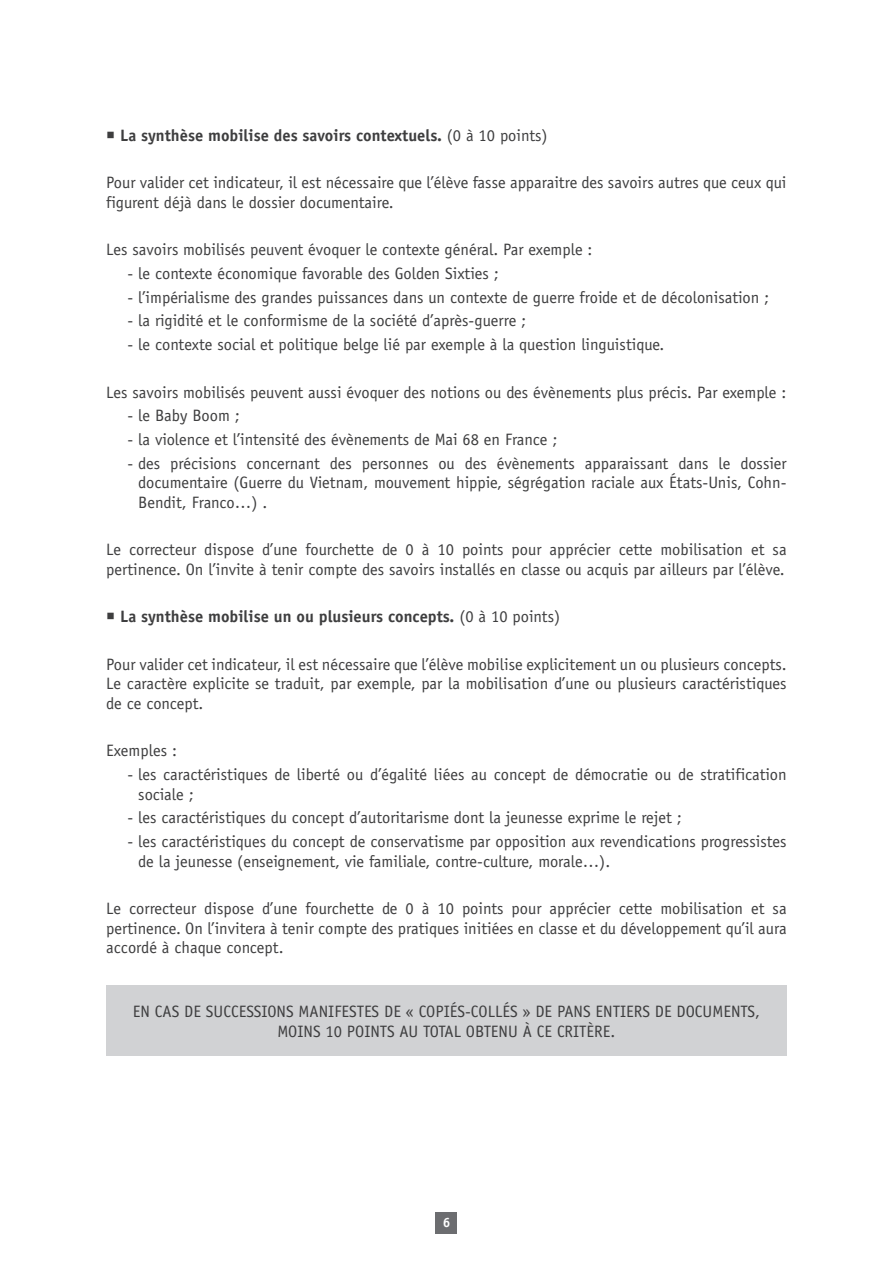
<style>
.page{position:relative;width:893px;height:1263px;background:#fff}
.page>*{position:absolute;margin:0;border:0;box-sizing:border-box;transform-origin:0 0}
.Q_-_QUESTION{font:16.5px/19.5px "Officina Sans";color:#3e3e3f}
.Q_-_QUESTION-2{font:700 16.5px "Officina Sans";color:#3e3e3f}
.t1{font:700 13.5px "Officina Serif";color:#fff}
.s1{font-weight:400}
</style>
<div class="page">
<div style="left:106px;top:985px;width:681px;height:71px;background:#d1d2d4"></div>
<div style="left:436px;top:1212px;width:21px;height:21px;background:#6c6d70"></div>
<p class="Q_-_QUESTION-2" style="left:106px;top:125px;width:443px">○ La synthèse mobilise des savoirs contextuels. <span class="s1">(0 à 10 points)</span></p>
<p class="Q_-_QUESTION" style="left:106px;top:173px;width:682px">Pour valider cet indicateur, il est nécessaire que l’élève fasse apparaitre des savoirs autres que ceux qui figurent déjà dans le dossier documentaire.</p>
<p class="Q_-_QUESTION" style="left:106px;top:240px;width:488px">Les savoirs mobilisés peuvent évoquer le contexte général. Par exemple :</p>
<p class="Q_-_QUESTION" style="left:128px;top:264px;width:372px">- le contexte économique favorable des Golden Sixties ;</p>
<p class="Q_-_QUESTION" style="left:128px;top:287px;width:643px">- l’impérialisme des grandes puissances dans un contexte de guerre froide et de décolonisation ;</p>
<p class="Q_-_QUESTION" style="left:128px;top:311px;width:400px">- la rigidité et le conformisme de la société d’après-guerre ;</p>
<p class="Q_-_QUESTION" style="left:128px;top:335px;width:538px">- le contexte social et politique belge lié par exemple à la question linguistique.</p>
<p class="Q_-_QUESTION" style="left:106px;top:382px;width:681px">Les savoirs mobilisés peuvent aussi évoquer des notions ou des évènements plus précis. Par exemple :</p>
<p class="Q_-_QUESTION" style="left:128px;top:406px;width:114px">- le Baby Boom ;</p>
<p class="Q_-_QUESTION" style="left:128px;top:430px;width:431px">- la violence et l’intensité des évènements de Mai 68 en France ;</p>
<p class="Q_-_QUESTION" style="left:138px;top:454px;width:650px;text-align:justify;text-indent:-11px">- des précisions concernant des personnes ou des évènements apparaissant dans le dossier documentaire (Guerre du Vietnam, mouvement hippie, ségrégation raciale aux États-Unis, Cohn-Bendit, Franco…) .</p>
<p class="Q_-_QUESTION" style="left:106px;top:540px;width:682px">Le correcteur dispose d’une fourchette de 0 à 10 points pour apprécier cette mobilisation et sa pertinence. On l’invite à tenir compte des savoirs installés en classe ou acquis par ailleurs par l’élève.</p>
<p class="Q_-_QUESTION-2" style="left:106px;top:606px;width:455px">○ La synthèse mobilise un ou plusieurs concepts. <span class="s1">(0 à 10 points)</span></p>
<p class="Q_-_QUESTION" style="left:106px;top:655px;width:682px;text-align:justify">Pour valider cet indicateur, il est nécessaire que l’élève mobilise explicitement un ou plusieurs concepts.<br>Le caractère explicite se traduit, par exemple, par la mobilisation d’une ou plusieurs caractéristiques de ce concept.</p>
<p class="Q_-_QUESTION" style="left:106px;top:741px;width:72px">Exemples :</p>
<p class="Q_-_QUESTION" style="left:138px;top:765px;width:650px;text-indent:-11px">- les caractéristiques de liberté ou d’égalité liées au concept de démocratie ou de stratification sociale ;</p>
<p class="Q_-_QUESTION" style="left:128px;top:808px;width:556px">- les caractéristiques du concept d’autoritarisme dont la jeunesse exprime le rejet ;</p>
<p class="Q_-_QUESTION" style="left:138px;top:832px;width:650px;text-indent:-11px">- les caractéristiques du concept de conservatisme par opposition aux revendications progressistes de la jeunesse (enseignement, vie familiale, contre-culture, morale…).</p>
<p class="Q_-_QUESTION" style="left:106px;top:899px;width:682px;text-align:justify">Le correcteur dispose d’une fourchette de 0 à 10 points pour apprécier cette mobilisation et sa pertinence. On l’invitera à tenir compte des pratiques initiées en classe et du développement qu’il aura accordé à chaque concept.</p>
<p class="Q_-_QUESTION" style="left:133px;top:1002px;width:629px;text-align:center">EN CAS DE SUCCESSIONS MANIFESTES DE « COPIÉS-COLLÉS » DE PANS ENTIERS DE DOCUMENTS,<br>MOINS 10 POINTS AU TOTAL OBTENU À CE CRITÈRE.</p>
<p class="t1" style="left:443px;top:1214px;width:9px">6</p>
</div>
